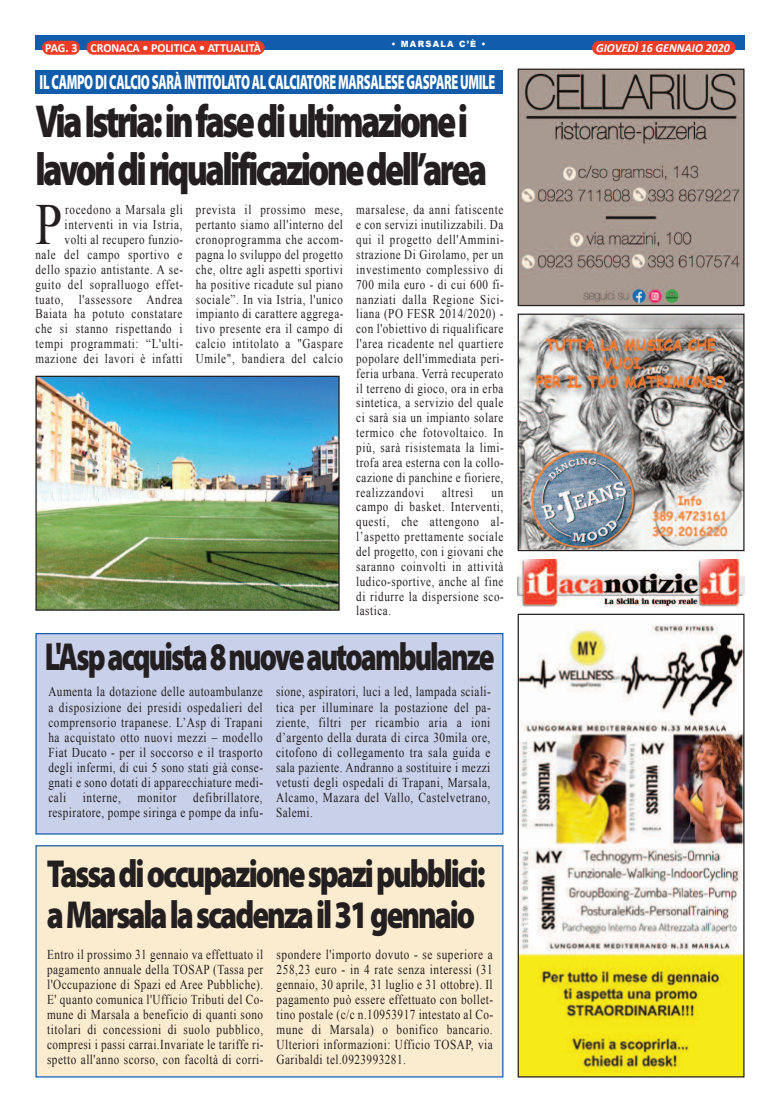
<style>
.page{position:relative;width:780px;height:1113px;background:#fff}
.page>*{position:absolute;margin:0;border:0;box-sizing:border-box;transform-origin:0 0}
.t1{font:58.25px "Times New Roman";color:#231f20;scale:.83 1}
.t2{font:900 46.38px/48.4px "Myriad Pro";letter-spacing:-.075em;color:#231f20;scale:.77 1}
.t3{font:900 39.12px/40.9px "Myriad Pro";letter-spacing:-.065em;color:#231f20;scale:.8 1}
.t4{font:900 39.12px "Myriad Pro";letter-spacing:-.065em;color:#231f20;scale:.75 1}
.t5{font:900 20.5px "Myriad Pro";letter-spacing:-.025em;color:#fff;scale:.6 1}
.t6{font:13.62px/15px "Times New Roman";letter-spacing:.04em;color:#231f20;text-align:justify;scale:.83 1}
.t7{font:13.38px/14.9px "Times New Roman";letter-spacing:.06em;color:#231f20;text-align:justify;scale:.83 1}
.t8{font:700 12.38px "Calibri";color:#fff;scale:.96 1}
.t9{font:italic 700 12.38px "Calibri";color:#fff;scale:.96 1}
.t10{font:900 8.62px "Arial";letter-spacing:.15em;color:#fff;scale:.96 1}
</style>
<div class="page">
<div style="left:35px;top:35px;width:709px;height:14px;background:#115cab"></div>
<div style="left:42px;top:41px;width:38px;height:14px;background:#ef3c25;border-radius:7px"></div>
<div style="left:592px;top:41px;width:143px;height:14px;background:#ef3c25;border-radius:7px"></div>
<div style="left:86px;top:41px;width:179px;height:14px;background:#ef3c25;border-radius:7px"></div>
<div style="left:35px;top:70px;width:468px;height:24px;background:#115cab"></div>
<img style="left:37px;top:378px;width:300px;height:231px">
<div style="left:35px;top:376px;width:304px;height:235px;border:1px solid #231f20"></div>
<img style="left:519px;top:71px;width:223px;height:233px">
<div style="left:517px;top:69px;width:227px;height:237px;border:1px solid #231f20"></div>
<img style="left:519px;top:315px;width:223px;height:234px">
<div style="left:517px;top:313px;width:227px;height:238px;border:1px solid #231f20"></div>
<img style="left:519px;top:623px;width:223px;height:452px">
<div style="left:517px;top:613px;width:227px;height:464px;border:1px solid #231f20"></div>
<div style="left:37px;top:634px;width:465px;height:199px;background:#c9d0e9"></div>
<div style="left:35px;top:633px;width:468px;height:201px;border:1px solid #115cab"></div>
<div style="left:37px;top:846px;width:465px;height:230px;background:#fceccf"></div>
<div style="left:35px;top:845px;width:468px;height:232px;border:1px solid #115cab"></div>
<img style="left:517px;top:559px;width:227px;height:47px">
<p class="t10" style="left:391px;top:37px;width:100px">• MARSALA C’È •</p>
<p class="t8" style="left:45px;top:43px;width:226px">PAG. 3 CRONACA • POLITICA • ATTUALITÀ</p>
<p class="t9" style="left:596px;top:42px;width:141px">GIOVEDÌ 16 GENNAIO 2020</p>
<h3 class="t5" style="left:40px;top:74px;width:761px">IL CAMPO DI CALCIO SARÀ INTITOLATO AL CALCIATORE MARSALESE GASPARE UMILE</h3>
<h2 class="t2" style="left:35px;top:101px;width:588px">ViaIstria:infasediultimazionei lavoridiriqualificazionedell’area</h2>
<p class="t7" style="left:35px;top:202px;width:179px;text-align:right">rocedono a Marsala gli interventi in via Istria,<br>volti al recupero funzio-<br>nale del campo sportivo e dello spazio antistante. A se&shy;guito del sopralluogo effet&shy;tuato, l'assessore Andrea<br>Baiata ha potuto constatare che si stanno rispettando i tempi programmati: “L'ulti&shy;mazione dei lavori è infatti</p>
<p class="t7" style="left:196px;top:202px;width:179px">prevista il prossimo mese, pertanto siamo all'interno del cronoprogramma che accom&shy;pagna lo sviluppo del progetto che, oltre agli aspetti sportivi ha positive ricadute sul piano sociale”. In via Istria, l'unico impianto di carattere aggrega&shy;tivo presente era il campo di calcio intitolato a "Gaspare Umile", bandiera del calcio</p>
<p class="t7" style="left:356px;top:202px;width:179px">marsalese, da anni fatiscente e con servizi inutilizzabili. Da qui il progetto dell'Ammini&shy;strazione Di Girolamo, per un investimento complessivo di 700 mila euro - di cui 600 fi&shy;nanziati dalla Regione Sici&shy;liana (PO FESR 2014/2020) - con l'obiettivo di riqualificare l'area ricadente nel quartiere popolare dell'immediata peri&shy;feria urbana. Verrà recuperato il terreno di gioco, ora in erba sintetica, a servizio del quale ci sarà sia un impianto solare termico che fotovoltaico. In più, sarà risistemata la limi&shy;trofa area esterna con la collo&shy;cazione di panchine e fioriere, realizzandovi</p>
<h1 class="t1" style="left:35px;top:192px;width:34px">P</h1>
<p class="t7" style="left:442px;top:484px;width:39px">altresì</p>
<p class="t7" style="left:356px;top:484px;width:179px;text-indent:135px">un campo di basket. Interventi, questi, che attengono al&shy;l’aspetto prettamente sociale del progetto, con i giovani che saranno coinvolti in attività ludico-sportive, anche al fine di ridurre la dispersione sco&shy;lastica.</p>
<h3 class="t4" style="left:45px;top:642px;width:601px">L'Aspacquista8nuoveautoambulanze</h3>
<p class="t6" style="left:48px;top:684px;width:260px">Aumenta la dotazione delle autoambulanze a disposizione dei presidi ospedalieri del comprensorio trapanese. L’Asp di Trapani ha acquistato otto nuovi mezzi – modello Fiat Ducato - per il soccorso e il trasporto degli infermi, di cui 5 sono stati già conse&shy;gnati e sono dotati di apparecchiature medi&shy;cali interne, monitor defibrillatore, respiratore, pompe siringa e pompe da infu-</p>
<p class="t6" style="left:276px;top:684px;width:260px">sione, aspiratori, luci a led, lampada sciali&shy;tica per illuminare la postazione del pa&shy;ziente, filtri per ricambio aria a ioni d’argento della durata di circa 30mila ore, citofono di collegamento tra sala guida e sala paziente. Andranno a sostituire i mezzi vetusti degli ospedali di Trapani, Marsala, Alcamo, Mazara del Vallo, Castelvetrano, Salemi.</p>
<h3 class="t3" style="left:47px;top:857px;width:550px">Tassadioccupazionespazipubblici: aMarsalalascadenzail31gennaio</h3>
<p class="t6" style="left:47px;top:946px;width:262px">Entro il prossimo 31 gennaio va effettuato il pagamento annuale della TOSAP (Tassa per l'Occupazione di Spazi ed Aree Pubbliche).<br>E' quanto comunica l'Ufficio Tributi del Co&shy;mune di Marsala a beneficio di quanti sono titolari di concessioni di suolo pubblico, compresi i passi carrai.Invariate le tariffe ri&shy;spetto all'anno scorso, con facoltà di corri-</p>
<p class="t6" style="left:276px;top:946px;width:262px">spondere l'importo dovuto - se superiore a 258,23 euro - in 4 rate senza interessi (31 gennaio, 30 aprile, 31 luglio e 31 ottobre). Il pagamento può essere effettuato con bollet&shy;tino postale (c/c n.10953917 intestato al Co&shy;mune di Marsala) o bonifico bancario.<br>Ulteriori informazioni: Ufficio TOSAP, via Garibaldi tel.0923993281.</p>
</div>
